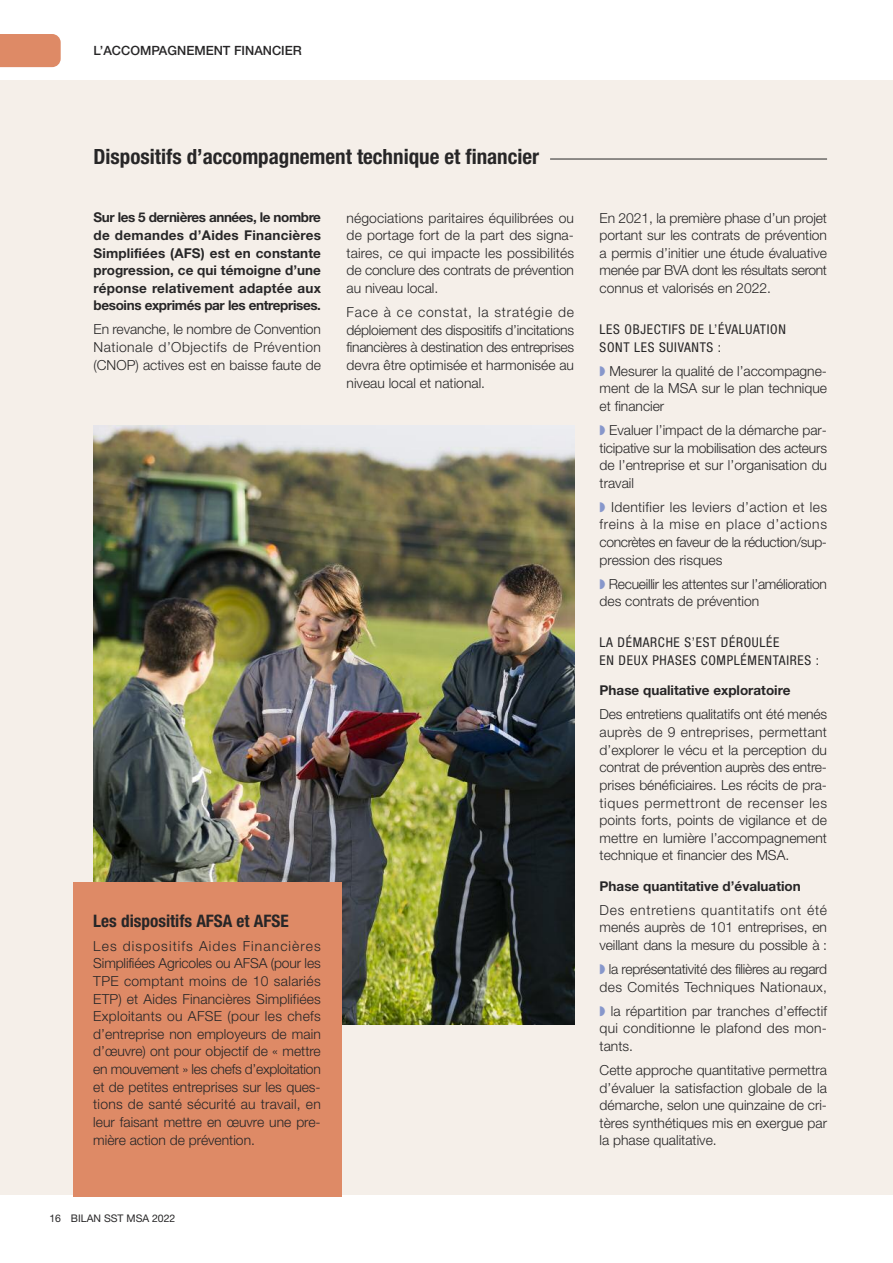
<style>
.page{position:relative;width:893px;height:1263px;background:#fff}
.page>*{position:absolute;margin:0;border:0;box-sizing:border-box;transform-origin:0 0}
.t1{font:700 condensed 21px "Helvetica Neue LT Std";color:#272627}
.t2{font:700 condensed 17.25px "Helvetica Neue LT Std";color:#272627}
.t3{font:300 13.8px/17.7px "Helvetica Neue LT Std";color:#272627;text-align:justify}
.t4{font:300 13.8px/17.7px "Helvetica Neue LT Std";letter-spacing:-.02em;color:#272627}
.t5{font:700 13.5px/17.7px "Helvetica Neue LT Std";color:#272627;text-align:justify}
.t6{font:condensed 13.5px/17.7px "Helvetica Neue LT Std";letter-spacing:.05em;color:#272627}
.t7{font:500 12.75px "Helvetica Neue LT Std";color:#272627}
.t8{font:10.5px "Helvetica Neue";color:#272627}
.s1{color:#8797cb}
</style>
<div class="page">
<div style="left:0;top:81px;width:893px;height:1114px;background:#f5efe9"></div>
<div style="left:0;top:34px;width:61px;height:33px;background:#de8a66"></div>
<hr style="left:550px;top:159px;width:277px;height:1px;background:#272627">
<img style="left:94px;top:425px;width:480px;height:600px">
<div style="left:74px;top:882px;width:268px;height:314px;background:#de8a66"></div>
<p class="t7" style="left:94px;top:46px;width:210px">L’ACCOMPAGNEMENT FINANCIER</p>
<h1 class="t1" style="left:94px;top:149px;width:447px">Dispositifs d’accompagnement technique et financier</h1>
<p class="t5" style="left:94px;top:210px;width:229px">Sur les 5 dernières années, le nombre de demandes d’Aides Financières Simplifiées (AFS) est en constante progression, ce qui témoigne d’une réponse relativement adaptée aux besoins exprimés par les entreprises.</p>
<p class="t3" style="left:94px;top:322px;width:229px">En revanche, le nombre de Convention Nationale d’Objectifs de Prévention (CNOP) actives est en baisse faute de</p>
<p class="t3" style="left:347px;top:210px;width:229px">négociations paritaires équilibrées ou de portage fort de la part des signa&shy;taires, ce qui impacte les possibilités de conclure des contrats de prévention au niveau local.</p>
<p class="t3" style="left:347px;top:305px;width:229px">Face à ce constat, la stratégie de déploiement des dispositifs d’incitations financières à destination des entreprises devra être optimisée et harmonisée au niveau local et national.</p>
<p class="t2" style="left:93px;top:914px;width:197px">Les dispositifs AFSA et AFSE</p>
<p class="t3" style="left:93px;top:938px;width:229px">Les dispositifs Aides Financières Simplifiées Agricoles ou AFSA (pour les TPE comptant moins de 10 salariés ETP) et Aides Financières Simplifiées Exploitants ou AFSE (pour les chefs d’entreprise non employeurs de main d’œuvre) ont pour objectif de « mettre en mouvement » les chefs d’exploitation et de petites entreprises sur les ques&shy;tions de santé sécurité au travail, en leur faisant mettre en œuvre une pre&shy;mière action de prévention.</p>
<p class="t3" style="left:600px;top:210px;width:229px">En 2021, la première phase d’un projet portant sur les contrats de prévention a permis d’initier une étude évaluative menée par BVA dont les résultats seront connus et valorisés en 2022.</p>
<p class="t6" style="left:600px;top:322px;width:188px">LES OBJECTIFS DE L’ÉVALUATION<br>SONT LES SUIVANTS :</p>
<p class="t3" style="left:600px;top:363px;width:229px"><span class="s1">◗</span> Mesurer la qualité de l’accompagne&shy;ment de la MSA sur le plan technique et financier</p>
<p class="t3" style="left:600px;top:422px;width:229px"><span class="s1">◗</span> Evaluer l’impact de la démarche par&shy;ticipative sur la mobilisation des acteurs de l’entreprise et sur l’organisation du travail</p>
<p class="t3" style="left:600px;top:499px;width:229px"><span class="s1">◗</span> Identifier les leviers d’action et les freins à la mise en place d’actions concrètes en faveur de la réduction/sup&shy;pression des risques</p>
<p class="t4" style="left:600px;top:576px;width:229px"><span class="s1">◗</span> Recueillir les attentes sur l’amélioration des contrats de prévention</p>
<p class="t6" style="left:600px;top:635px;width:221px">LA DÉMARCHE S’EST DÉROULÉE<br>EN DEUX PHASES COMPLÉMENTAIRES :</p>
<p class="t5" style="left:600px;top:683px;width:192px">Phase qualitative exploratoire</p>
<p class="t3" style="left:600px;top:707px;width:229px">Des entretiens qualitatifs ont été menés auprès de 9 entreprises, permettant d’explorer le vécu et la perception du contrat de prévention auprès des entre&shy;prises bénéficiaires. Les récits de pra&shy;tiques permettront de recenser les points forts, points de vigilance et de mettre en lumière l’accompagnement technique et financier des MSA.</p>
<p class="t5" style="left:600px;top:878px;width:203px">Phase quantitative d’évaluation</p>
<p class="t3" style="left:600px;top:902px;width:229px">Des entretiens quantitatifs ont été menés auprès de 101 entreprises, en veillant dans la mesure du possible à :</p>
<p class="t4" style="left:600px;top:961px;width:229px"><span class="s1">◗</span> la représentativité des filières au regard des Comités Techniques Nationaux,</p>
<p class="t3" style="left:600px;top:1003px;width:229px"><span class="s1">◗</span> la répartition par tranches d’effectif qui conditionne le plafond des mon&shy;tants.</p>
<p class="t3" style="left:600px;top:1062px;width:229px">Cette approche quantitative permettra d’évaluer la satisfaction globale de la démarche, selon une quinzaine de cri&shy;tères synthétiques mis en exergue par la phase qualitative.</p>
<p class="t8" style="left:49px;top:1214px;width:128px">16 BILAN SST MSA 2022</p>
</div>
